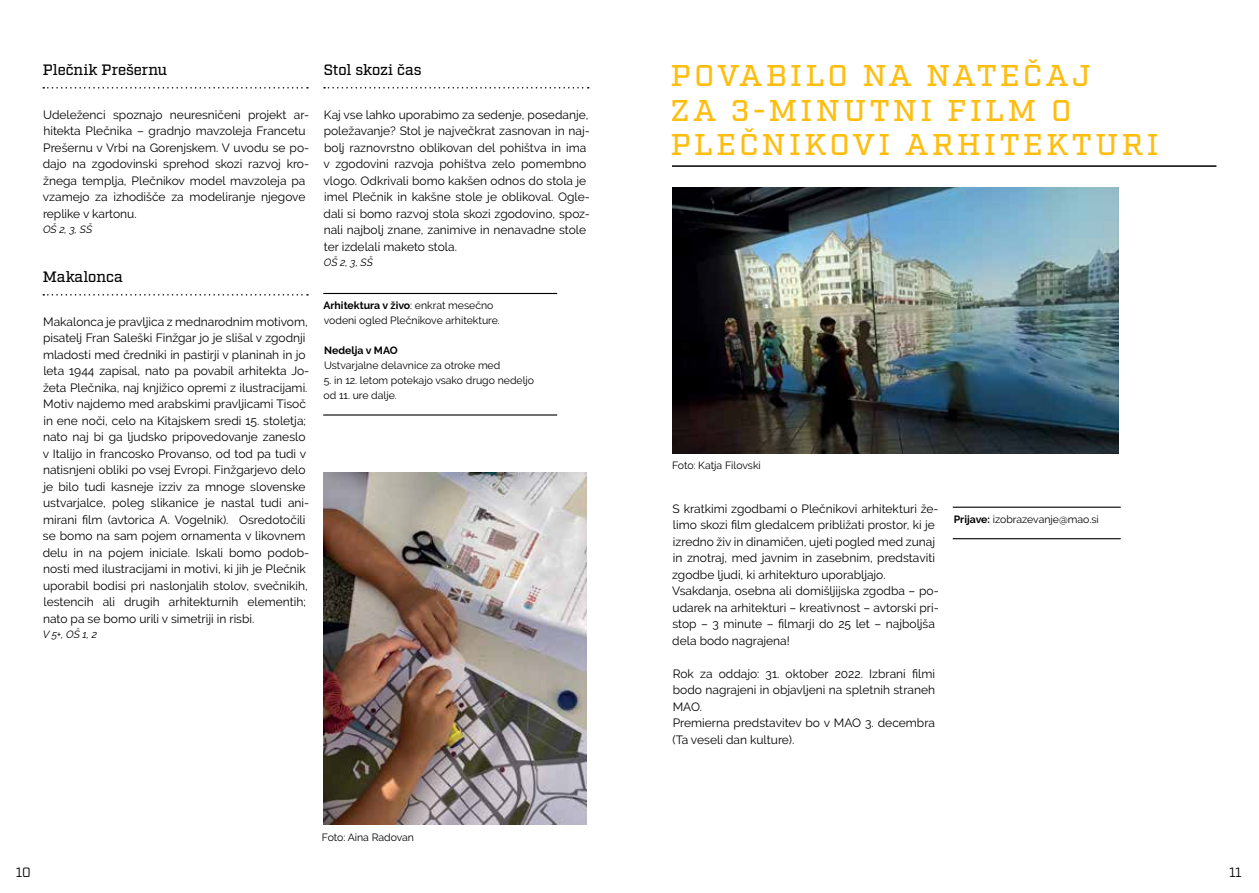
<style>
.page{position:relative;width:1259px;height:893px;background:#fff}
.page>*{position:absolute;margin:0;border:0;box-sizing:border-box;transform-origin:0 0}
.t1{font:500 30px/34.5px "Factoria";letter-spacing:.12em;color:#febe10}
.t2{font:500 15px "Factoria";letter-spacing:-.01em;color:#000}
.t3{font:13.5px "Factoria";color:#000}
.t4{font:12px/16.5px "Raleway";color:#000}
.t5{font:10.5px/15px "Raleway";color:#000}
.t6{font:italic 10.5px "Raleway";color:#000}
.t7{font:700 10.5px "Raleway";color:#000}
.s1{font-weight:700}
</style>
<div class="page">
<svg style="left:43px;top:87px;width:265px;height:2px"></svg>
<svg style="left:43px;top:294px;width:265px;height:2px"></svg>
<svg style="left:324px;top:87px;width:265px;height:2px"></svg>
<hr style="left:323px;top:293px;width:234px;height:1px;background:#000">
<hr style="left:323px;top:414px;width:234px;height:2px;background:#000">
<img style="left:323px;top:473px;width:264px;height:351px">
<hr style="left:952px;top:507px;width:168px;height:1px;background:#000">
<hr style="left:952px;top:538px;width:168px;height:1px;background:#000">
<img style="left:672px;top:188px;width:446px;height:265px">
<hr style="left:672px;top:165px;width:544px;height:2px;background:#000">
<p class="t2" style="left:43px;top:61px;width:126px">Plečnik Prešernu</p>
<p class="t4" style="left:43px;top:106px;width:268px">Udeleženci spoznajo neuresničeni projekt ar&shy;hitekta Plečnika – gradnjo mavzoleja Francetu Prešernu v Vrbi na Gorenjskem. V uvodu se po&shy;dajo na zgodovinski sprehod skozi razvoj kro&shy;žnega templja, Plečnikov model mavzoleja pa vzamejo za izhodišče za modeliranje njegove replike v kartonu.</p>
<p class="t6" style="left:43px;top:223px;width:51px">OŠ 2, 3, SŠ</p>
<p class="t2" style="left:43px;top:268px;width:82px">Makalonca</p>
<p class="t4" style="left:43px;top:313px;width:268px">Makalonca je pravljica z mednarodnim motivom, pisatelj Fran Saleški Finžgar jo je slišal v zgodnji mladosti med čredniki in pastirji v planinah in jo leta 1944 zapisal, nato pa povabil arhitekta Jo&shy;žeta Plečnika, naj knjižico opremi z ilustracijami.<br>Motiv najdemo med arabskimi pravljicami Tisoč in ene noči, celo na Kitajskem sredi 15. stoletja; nato naj bi ga ljudsko pripovedovanje zaneslo v Italijo in francosko Provanso, od tod pa tudi v natisnjeni obliki po vsej Evropi. Finžgarjevo delo je bilo tudi kasneje izziv za mnoge slovenske ustvarjalce, poleg slikanice je nastal tudi ani&shy;mirani film (avtorica A. Vogelnik). Osredotočili se bomo na sam pojem ornamenta v likovnem delu in na pojem iniciale. Iskali bomo podob&shy;nosti med ilustracijami in motivi, ki jih je Plečnik uporabil bodisi pri naslonjalih stolov, svečnikih, lestencih ali drugih arhitekturnih elementih; nato pa se bomo urili v simetriji in risbi.</p>
<p class="t6" style="left:43px;top:628px;width:56px">V 5+, OŠ 1, 2</p>
<p class="t2" style="left:324px;top:61px;width:99px">Stol skozi čas</p>
<p class="t4" style="left:323px;top:106px;width:268px">Kaj vse lahko uporabimo za sedenje, posedanje, poležavanje? Stol je največkrat zasnovan in naj&shy;bolj raznovrstno oblikovan del pohištva in ima v zgodovini razvoja pohištva zelo pomembno vlogo. Odkrivali bomo kakšen odnos do stola je imel Plečnik in kakšne stole je oblikoval. Ogle&shy;dali si bomo razvoj stola skozi zgodovino, spoz&shy;nali najbolj znane, zanimive in nenavadne stole ter izdelali maketo stola.</p>
<p class="t6" style="left:324px;top:256px;width:51px">OŠ 2, 3, SŠ</p>
<p class="t5" style="left:323px;top:298px;width:178px"><span class="s1">Arhitektura v živo</span>: enkrat mesečno vodeni ogled Plečnikove arhitekture.</p>
<p class="t7" style="left:324px;top:344px;width:75px">Nedelja v MAO</p>
<p class="t5" style="left:324px;top:358px;width:178px">Ustvarjalne delavnice za otroke med</p>
<p class="t5" style="left:324px;top:373px;width:212px">5. in 12. letom potekajo vsako drugo nedeljo od 11. ure dalje.</p>
<p class="t5" style="left:322px;top:829px;width:94px">Foto: Aina Radovan</p>
<h1 class="t1" style="left:670px;top:60px;width:489px">POVABILO NA NATEČAJ<br>ZA 3-MINUTNI FILM O<br>PLEČNIKOVI ARHITEKTURI</h1>
<p class="t5" style="left:672px;top:458px;width:90px">Foto: Katja Filovski</p>
<p class="t4" style="left:672px;top:500px;width:268px">S kratkimi zgodbami o Plečnikovi arhitekturi že&shy;limo skozi film gledalcem približati prostor, ki je izredno živ in dinamičen, ujeti pogled med zunaj in znotraj, med javnim in zasebnim, predstaviti zgodbe ljudi, ki arhitekturo uporabljajo.<br>Vsakdanja, osebna ali domišljijska zgodba – po&shy;udarek na arhitekturi – kreativnost – avtorski pri&shy;stop – 3 minute – filmarji do 25 let – najboljša dela bodo nagrajena!</p>
<p class="t4" style="left:672px;top:665px;width:264px">Rok za oddajo: 31. oktober 2022. Izbrani filmi bodo nagrajeni in objavljeni na spletnih straneh MAO.<br>Premierna predstavitev bo v MAO 3. decembra (Ta veseli dan kulture).</p>
<p class="t5" style="left:953px;top:512px;width:147px"><span class="s1">Prijave:</span> izobrazevanje@mao.si</p>
<p class="t3" style="left:16px;top:864px;width:16px">10</p>
<p class="t3" style="left:1229px;top:864px;width:14px">11</p>
</div>
